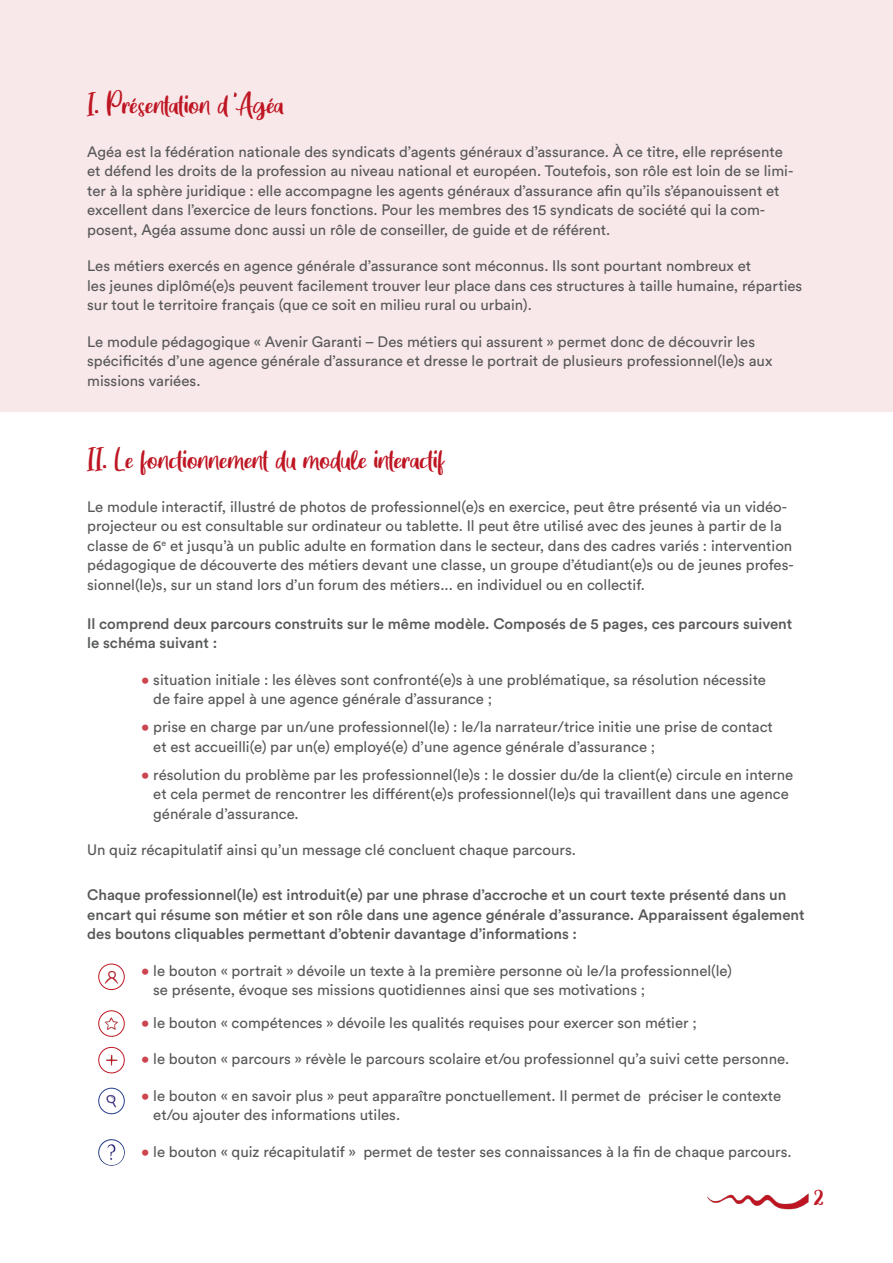
<style>
.page{position:relative;width:893px;height:1263px;background:#fff}
.page>*{position:absolute;margin:0;border:0;box-sizing:border-box;transform-origin:0 0}
.t1{font:18px "Great Wishes";color:#be1623}
.t2{font:16.5px "Great Wishes";color:#be1623}
.t3{font:15px/19.5px "Circular Pro";color:#57585a}
.t4{font:500 15px/19.5px "Circular Pro";color:#57585a}
.s1{color:#cb454f}
</style>
<div class="page">
<img style="left:707px;top:1193px;width:102px;height:17px">
<div style="left:0;top:0;width:893px;height:411px;background:#f9e8e9"></div>
<img style="left:99px;top:964px;width:25px;height:25px;border-radius:13px">
<div style="left:99px;top:964px;width:25px;height:26px;border:1px solid #be1623;border-radius:50%"></div>
<img style="left:99px;top:1011px;width:25px;height:25px;border-radius:13px">
<div style="left:99px;top:1010px;width:25px;height:26px;border:1px solid #be1623;border-radius:50%"></div>
<img style="left:99px;top:1047px;width:25px;height:26px;border-radius:13px">
<div style="left:99px;top:1047px;width:25px;height:26px;border:1px solid #be1623;border-radius:50%"></div>
<img style="left:99px;top:1088px;width:25px;height:26px;border-radius:13px">
<div style="left:99px;top:1088px;width:25px;height:26px;border:1px solid #253f8e;border-radius:50%"></div>
<div style="left:99px;top:1139px;width:25px;height:26px;border:1px solid #253f8e;border-radius:50%"></div>
<img style="left:99px;top:1140px;width:25px;height:25px">
<svg style="left:233px;top:92px;width:4px;height:5px"></svg>
<p class="t1" style="left:87px;top:99px;width:198px">I. Présentation d Agéa</p>
<p class="t3" style="left:87px;top:141px;width:708px">Agéa est la fédération nationale des syndicats d’agents généraux d’assurance. À ce titre, elle représente et défend les droits de la profession au niveau national et européen. Toutefois, son rôle est loin de se limi&shy;ter à la sphère juridique : elle accompagne les agents généraux d’assurance afin qu’ils s’épanouissent et excellent dans l’exercice de leurs fonctions. Pour les membres des 15 syndicats de société qui la com&shy;posent, Agéa assume donc aussi un rôle de conseiller, de guide et de référent.</p>
<p class="t3" style="left:87px;top:256px;width:717px">Les métiers exercés en agence générale d’assurance sont méconnus. Ils sont pourtant nombreux et<br>les jeunes diplômé(e)s peuvent facilement trouver leur place dans ces structures à taille humaine, réparties sur tout le territoire français (que ce soit en milieu rural ou urbain).</p>
<p class="t3" style="left:87px;top:331px;width:687px">Le module pédagogique « Avenir Garanti – Des métiers qui assurent » permet donc de découvrir les spécificités d’une agence générale d’assurance et dresse le portrait de plusieurs professionnel(le)s aux missions variées.</p>
<p class="t1" style="left:87px;top:454px;width:359px">II. Le fonctionnement du module interactif</p>
<p class="t3" style="left:87px;top:496px;width:708px">Le module interactif, illustré de photos de professionnel(e)s en exercice, peut être présenté via un vidéo&shy;projecteur ou est consultable sur ordinateur ou tablette. Il peut être utilisé avec des jeunes à partir de la classe de 6<sup>e</sup> et jusqu’à un public adulte en formation dans le secteur, dans des cadres variés : intervention pédagogique de découverte des métiers devant une classe, un groupe d’étudiant(e)s ou de jeunes profes&shy;sionnel(le)s, sur un stand lors d’un forum des métiers... en individuel ou en collectif.</p>
<p class="t4" style="left:87px;top:613px;width:707px">Il comprend deux parcours construits sur le même modèle. Composés de 5 pages, ces parcours suivent le schéma suivant :</p>
<p class="t3" style="left:153px;top:669px;width:614px;text-indent:-12px"><span class="s1">•</span> situation initiale : les élèves sont confronté(e)s à une problématique, sa résolution nécessite de faire appel à une agence générale d’assurance ;</p>
<p class="t3" style="left:153px;top:717px;width:621px;text-indent:-12px"><span class="s1">•</span> prise en charge par un/une professionnel(le) : le/la narrateur/trice initie une prise de contact et est accueilli(e) par un(e) employé(e) d’une agence générale d’assurance ;</p>
<p class="t3" style="left:153px;top:764px;width:641px;text-indent:-12px"><span class="s1">•</span> résolution du problème par les professionnel(le)s : le dossier du/de la client(e) circule en interne et cela permet de rencontrer les différent(e)s professionnel(le)s qui travaillent dans une agence générale d’assurance.</p>
<p class="t3" style="left:87px;top:840px;width:490px">Un quiz récapitulatif ainsi qu’un message clé concluent chaque parcours.</p>
<p class="t4" style="left:87px;top:885px;width:719px">Chaque professionnel(le) est introduit(e) par une phrase d’accroche et un court texte présenté dans un encart qui résume son métier et son rôle dans une agence générale d’assurance. Apparaissent également des boutons cliquables permettant d’obtenir davantage d’informations :</p>
<p class="t3" style="left:153px;top:960px;width:580px;text-indent:-12px"><span class="s1">•</span> le bouton « portrait » dévoile un texte à la première personne où le/la professionnel(le) se présente, évoque ses missions quotidiennes ainsi que ses motivations ;</p>
<p class="t3" style="left:141px;top:1012px;width:557px"><span class="s1">•</span> le bouton « compétences » dévoile les qualités requises pour exercer son métier ;</p>
<p class="t3" style="left:141px;top:1048px;width:649px"><span class="s1">•</span> le bouton « parcours » révèle le parcours scolaire et/ou professionnel qu’a suivi cette personne.</p>
<p class="t3" style="left:153px;top:1085px;width:629px;text-indent:-12px"><span class="s1">•</span> le bouton « en savoir plus » peut apparaître ponctuellement. Il permet de préciser le contexte et/ou ajouter des informations utiles.</p>
<p class="t3" style="left:141px;top:1141px;width:652px"><span class="s1">•</span> le bouton « quiz récapitulatif » permet de tester ses connaissances à la fin de chaque parcours.</p>
<p class="t2" style="left:814px;top:1189px;width:11px">2</p>
</div>
